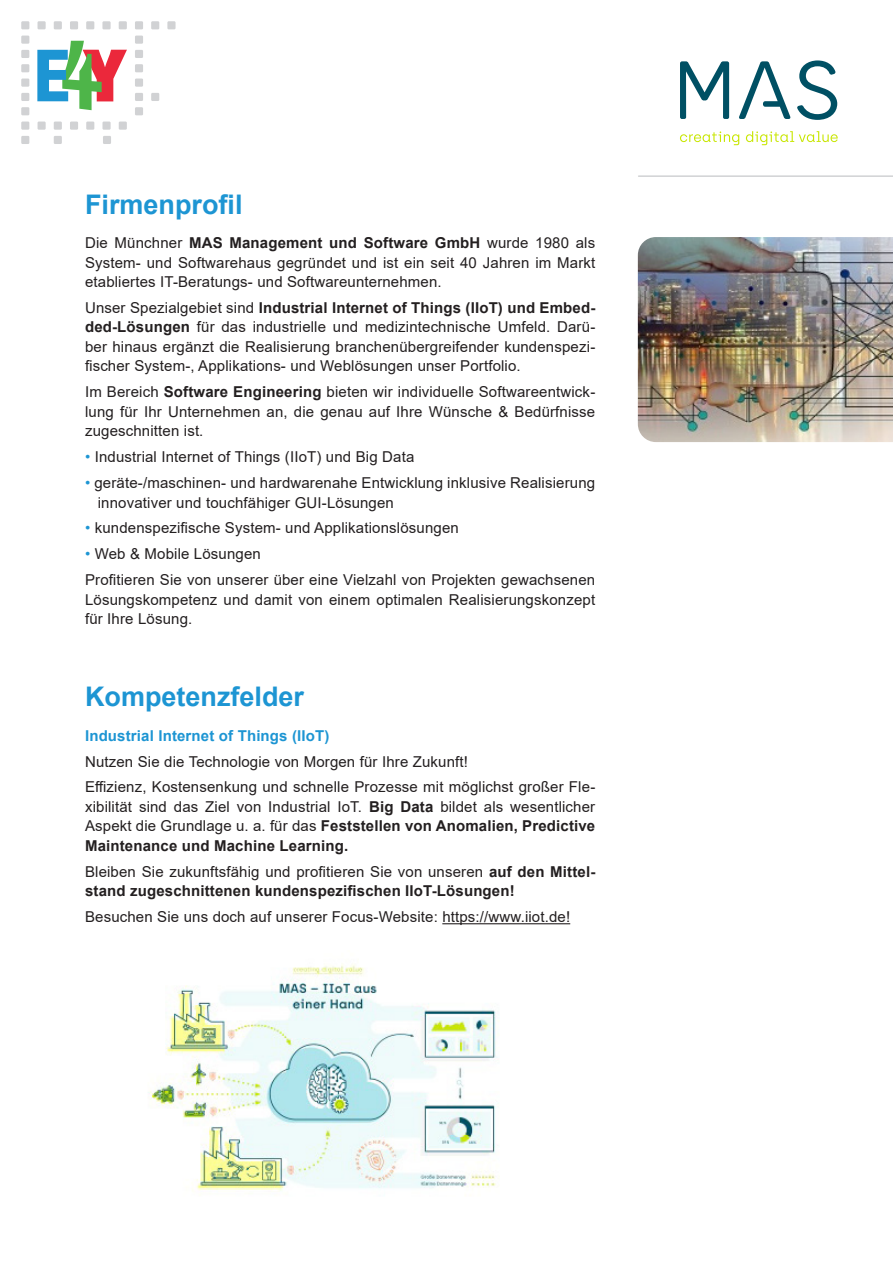
<style>
.page{position:relative;width:893px;height:1263px;background:#fff}
.page>*{position:absolute;margin:0;border:0;box-sizing:border-box;transform-origin:0 0}
.t1{font:700 27px "Arial";color:#1d95d3}
.Fliesstext{font:15px/19.5px "Arial";letter-spacing:.01em;color:#231f20;text-align:justify}
.Fliesstext-2{font:700 15px/19.5px "Arial";letter-spacing:.01em;color:#231f20}
.Fliesstext-3{font:700 15px "Arial";letter-spacing:.01em;color:#1d95d3}
.s1{font-weight:700}
.s2{color:#1d95d3}
.s3{font-weight:400}
</style>
<div class="page">
<div style="left:21px;top:107px;width:8px;height:8px;background:#d1d2d4"></div>
<div style="left:21px;top:122px;width:8px;height:8px;background:#d1d2d4"></div>
<div style="left:21px;top:136px;width:8px;height:8px;background:#d1d2d4"></div>
<div style="left:21px;top:93px;width:8px;height:8px;background:#d1d2d4"></div>
<div style="left:21px;top:79px;width:8px;height:8px;background:#d1d2d4"></div>
<div style="left:21px;top:21px;width:8px;height:8px;background:#d1d2d4"></div>
<div style="left:21px;top:50px;width:8px;height:8px;background:#d1d2d4"></div>
<div style="left:21px;top:36px;width:8px;height:8px;background:#d1d2d4"></div>
<div style="left:21px;top:64px;width:8px;height:8px;background:#d1d2d4"></div>
<div style="left:38px;top:21px;width:8px;height:8px;background:#d1d2d4"></div>
<div style="left:119px;top:21px;width:8px;height:8px;background:#d1d2d4"></div>
<div style="left:54px;top:122px;width:8px;height:8px;background:#d1d2d4"></div>
<div style="left:70px;top:122px;width:8px;height:8px;background:#d1d2d4"></div>
<div style="left:86px;top:122px;width:8px;height:8px;background:#d1d2d4"></div>
<div style="left:102px;top:122px;width:9px;height:8px;background:#d1d2d4"></div>
<div style="left:119px;top:122px;width:8px;height:8px;background:#d1d2d4"></div>
<div style="left:54px;top:136px;width:8px;height:8px;background:#d1d2d4"></div>
<div style="left:103px;top:136px;width:8px;height:8px;background:#d1d2d4"></div>
<div style="left:38px;top:122px;width:8px;height:8px;background:#d1d2d4"></div>
<div style="left:135px;top:93px;width:8px;height:8px;background:#d1d2d4"></div>
<div style="left:151px;top:93px;width:8px;height:8px;background:#d1d2d4"></div>
<div style="left:54px;top:21px;width:8px;height:8px;background:#d1d2d4"></div>
<div style="left:70px;top:21px;width:8px;height:8px;background:#d1d2d4"></div>
<div style="left:86px;top:21px;width:8px;height:8px;background:#d1d2d4"></div>
<div style="left:135px;top:21px;width:8px;height:8px;background:#d1d2d4"></div>
<div style="left:151px;top:21px;width:8px;height:8px;background:#d1d2d4"></div>
<div style="left:167px;top:21px;width:9px;height:8px;background:#d1d2d4"></div>
<div style="left:135px;top:50px;width:8px;height:8px;background:#d1d2d4"></div>
<div style="left:135px;top:64px;width:8px;height:8px;background:#d1d2d4"></div>
<div style="left:135px;top:36px;width:8px;height:8px;background:#d1d2d4"></div>
<div style="left:102px;top:21px;width:9px;height:8px;background:#d1d2d4"></div>
<div style="left:135px;top:107px;width:8px;height:8px;background:#d1d2d4"></div>
<div style="left:135px;top:79px;width:8px;height:8px;background:#d1d2d4"></div>
<svg style="left:37px;top:41px;width:90px;height:69px"></svg>
<hr style="left:639px;top:175px;width:254px;height:2px;background:#d1d2d4">
<svg style="left:680px;top:131px;width:158px;height:14px"></svg>
<svg style="left:680px;top:60px;width:157px;height:60px"></svg>
<hr style="left:442px;top:923px;width:128px;height:1px;background:#231f20">
<img style="left:148px;top:964px;width:351px;height:228px">
<img style="left:638px;top:237px;width:255px;height:205px">
<p class="t1" style="left:85px;top:186px;width:159px">Firmenprofil</p>
<p class="Fliesstext" style="left:85px;top:233px;width:512px">Die Münchner <span class="s1">MAS Management und Software GmbH</span> wurde 1980 als System- und Softwarehaus gegründet und ist ein seit 40 Jahren im Markt etabliertes IT-Beratungs- und Softwareunternehmen.</p>
<p class="Fliesstext" style="left:85px;top:298px;width:512px">Unser Spezialgebiet sind <span class="s1">Industrial Internet of Things (IIoT) und Embed&shy;ded-Lösungen</span> für das industrielle und medizintechnische Umfeld. Darü&shy;ber hinaus ergänzt die Realisierung branchenübergreifender kundenspezi&shy;fischer System-, Applikations- und Weblösungen unser Portfolio.</p>
<p class="Fliesstext" style="left:85px;top:382px;width:512px">Im Bereich <span class="s1">Software Engineering</span> bieten wir individuelle Softwareentwick&shy;lung für Ihr Unternehmen an, die genau auf Ihre Wünsche &amp; Bedürfnisse zugeschnitten ist.</p>
<p class="Fliesstext" style="left:85px;top:447px;width:331px"><span class="s2">•</span> Industrial Internet of Things (IIoT) und Big Data</p>
<p class="Fliesstext" style="left:98px;top:473px;width:499px;text-indent:-13px"><span class="s2">•</span> geräte-/maschinen- und hardwarenahe Entwicklung inklusive Realisierung innovativer und touchfähiger GUI-Lösungen</p>
<p class="Fliesstext" style="left:85px;top:518px;width:375px"><span class="s2">•</span> kundenspezifische System- und Applikationslösungen</p>
<p class="Fliesstext" style="left:85px;top:544px;width:177px"><span class="s2">•</span> Web &amp; Mobile Lösungen</p>
<p class="Fliesstext" style="left:85px;top:570px;width:512px">Profitieren Sie von unserer über eine Vielzahl von Projekten gewachsenen Lösungskompetenz und damit von einem optimalen Realisierungskonzept für Ihre Lösung.</p>
<p class="t1" style="left:85px;top:678px;width:221px">Kompetenzfelder</p>
<p class="Fliesstext-3" style="left:85px;top:725px;width:246px">Industrial Internet of Things (IIoT)</p>
<p class="Fliesstext" style="left:85px;top:751px;width:385px">Nutzen Sie die Technologie von Morgen für Ihre Zukunft!</p>
<p class="Fliesstext" style="left:85px;top:777px;width:512px">Effizienz, Kostensenkung und schnelle Prozesse mit möglichst großer Fle&shy;xibilität sind das Ziel von Industrial IoT. <span class="s1">Big Data</span> bildet als wesentlicher Aspekt die Grundlage u. a. für das <span class="s1">Feststellen von Anomalien, Predictive Maintenance und Machine Learning.</span></p>
<p class="Fliesstext-2" style="left:85px;top:862px;width:512px"><span class="s3">Bleiben Sie zukunftsfähig und profitieren Sie von unseren</span> auf den Mittel&shy;stand zugeschnittenen kundenspezifischen IIoT-Lösungen!</p>
<p class="Fliesstext" style="left:85px;top:907px;width:487px">Besuchen Sie uns doch auf unserer Focus-Website: https://www.iiot.de!</p>
</div>
